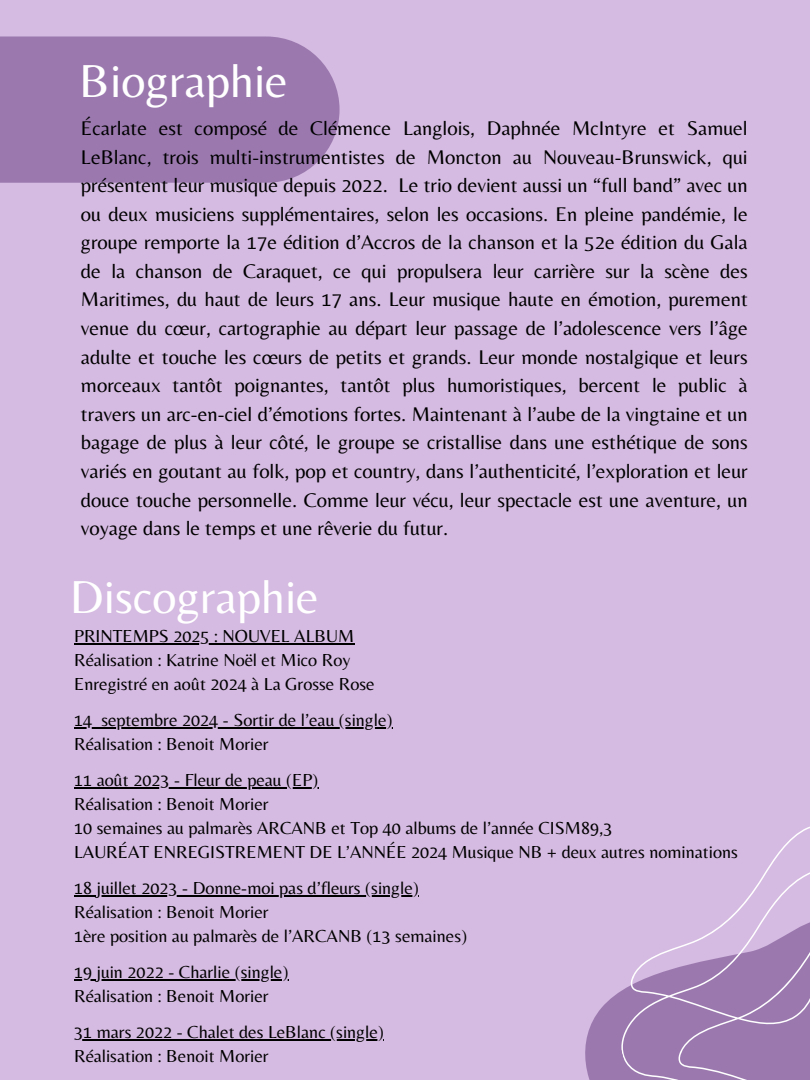
<style>
.page{position:relative;width:810px;height:1080px;background:#d5bae1}
.page>*{position:absolute;margin:0;border:0;box-sizing:border-box;transform-origin:0 0}
.t1{font:48.12px "Belleza";color:#fff}
.t2{font:20.62px/28.6px "Belleza";color:#000;text-align:justify}
.t3{font:18.12px/23.9px "Belleza";color:#000}
</style>
<div class="page">
<div style="left:0;top:37px;width:340px;height:146px;background:#9b79af"></div>
<svg style="left:585px;top:826px;width:225px;height:254px"></svg>
<hr style="left:74px;top:643px;width:280px;height:2px;background:#000">
<svg style="left:74px;top:727px;width:27px;height:2px"></svg>
<hr style="left:101px;top:727px;width:292px;height:2px;background:#000">
<hr style="left:74px;top:787px;width:244px;height:2px;background:#000">
<hr style="left:74px;top:895px;width:345px;height:1px;background:#000">
<hr style="left:74px;top:979px;width:214px;height:1px;background:#000">
<hr style="left:74px;top:1039px;width:310px;height:1px;background:#000">
<p class="t1" style="left:79px;top:53px;width:210px">Biographie</p>
<p class="t2" style="left:81px;top:113px;width:668px">Écarlate est composé de Clémence Langlois, Daphnée McIntyre et Samuel LeBlanc, trois multi-instrumentistes de Moncton au Nouveau-Brunswick, qui présentent leur musique depuis 2022. Le trio devient aussi un “full band” avec un ou deux musiciens supplémentaires, selon les occasions. En pleine pandémie, le groupe remporte la 17e édition d’Accros de la chanson et la 52e édition du Gala de la chanson de Caraquet, ce qui propulsera leur carrière sur la scène des Maritimes, du haut de leurs 17 ans. Leur musique haute en émotion, purement venue du cœur, cartographie au départ leur passage de l’adolescence vers l’âge adulte et touche les cœurs de petits et grands. Leur monde nostalgique et leurs morceaux tantôt poignantes, tantôt plus humoristiques, bercent le public à travers un arc-en-ciel d’émotions fortes. Maintenant à l’aube de la vingtaine et un bagage de plus à leur côté, le groupe se cristallise dans une esthétique de sons variés en goutant au folk, pop et country, dans l’authenticité, l’exploration et leur douce touche personnelle. Comme leur vécu, leur spectacle est une aventure, un voyage dans le temps et une rêverie du futur.</p>
<p class="t1" style="left:70px;top:569px;width:251px">Discographie</p>
<h1 class="t3" style="left:74px;top:624px;width:282px">PRINTEMPS 2025 : NOUVEL ALBUM</h1>
<h2 class="t3" style="left:74px;top:648px;width:278px">Réalisation : Katrine Noël et Mico Roy</h2>
<h1 class="t3" style="left:74px;top:672px;width:302px">Enregistré en août 2024 à La Grosse Rose</h1>
<p class="t3" style="left:74px;top:708px;width:20px">14</p>
<p class="t3" style="left:74px;top:708px;width:320px;text-indent:27px">septembre 2024 - Sortir de l’eau (single)<br>Réalisation : Benoit Morier</p>
<p class="t3" style="left:74px;top:768px;width:246px">11 août 2023 - Fleur de peau (EP)</p>
<p class="t3" style="left:74px;top:792px;width:196px">Réalisation : Benoit Morier</p>
<p class="t3" style="left:74px;top:816px;width:540px">10 semaines au palmarès ARCANB et Top 40 albums de l’année CISM89,3</p>
<p class="t3" style="left:74px;top:840px;width:665px">LAURÉAT ENREGISTREMENT DE L’ANNÉE 2024 Musique NB + deux autres nominations</p>
<p class="t3" style="left:74px;top:876px;width:346px">18 juillet 2023 - Donne-moi pas d’fleurs (single)</p>
<p class="t3" style="left:74px;top:900px;width:196px">Réalisation : Benoit Morier</p>
<p class="t3" style="left:74px;top:924px;width:395px">1ère position au palmarès de l’ARCANB (13 semaines)</p>
<p class="t3" style="left:74px;top:960px;width:216px">19 juin 2022 - Charlie (single)</p>
<p class="t3" style="left:74px;top:984px;width:196px">Réalisation : Benoit Morier</p>
<p class="t3" style="left:74px;top:1020px;width:311px">31 mars 2022 - Chalet des LeBlanc (single)</p>
<p class="t3" style="left:74px;top:1044px;width:196px">Réalisation : Benoit Morier</p>
</div>
